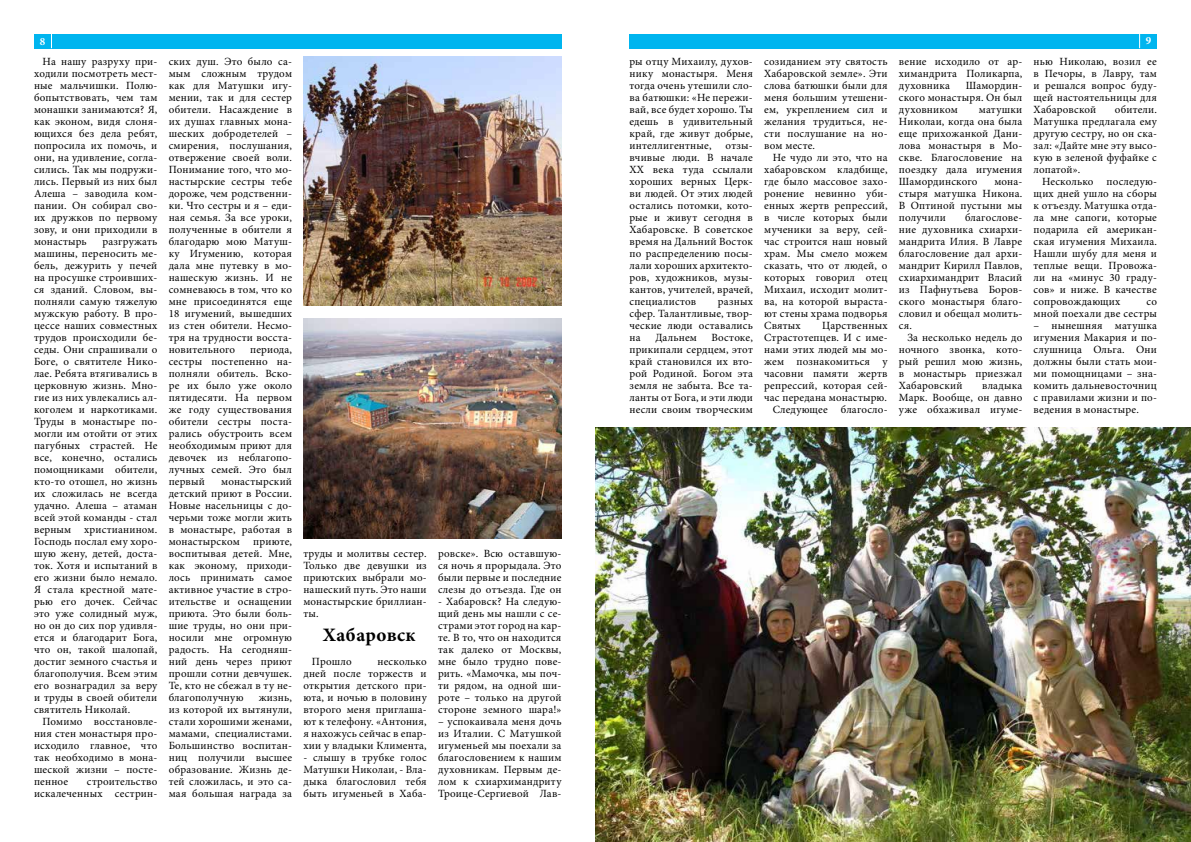
<style>
.page{position:relative;width:1191px;height:842px;background:#fff}
.page>*{position:absolute;margin:0;border:0;box-sizing:border-box;transform-origin:0 0}
.t1{font:700 19px "Minion Pro";letter-spacing:.025em;color:#000}
.t2{font:11px/12px "Minion Pro";letter-spacing:.015em;color:#000;text-align:justify}
.t3{font:700 11px "Minion Pro";color:#fff}
</style>
<div class="page">
<div style="left:34px;top:34px;width:527px;height:14px;background:#00b5ef"></div>
<div style="left:629px;top:34px;width:528px;height:14px;background:#00b5ef"></div>
<svg style="left:51px;top:34px;width:1px;height:14px"></svg>
<svg style="left:1139px;top:34px;width:1px;height:14px"></svg>
<img style="left:595px;top:428px;width:596px;height:414px">
<img style="left:303px;top:318px;width:258px;height:221px">
<img style="left:303px;top:57px;width:258px;height:248px">
<p class="t3" style="left:40px;top:34px;width:7px">8</p>
<p class="t3" style="left:1145px;top:33px;width:7px">9</p>
<p class="t2" style="left:34px;top:55px;width:125px;text-indent:9px">На нашу разруху при&shy;ходили посмотреть мест&shy;ные мальчишки. Полю&shy;бопытствовать, чем там монашки занимаются? Я, как эконом, видя слоня&shy;ющихся без дела ребят, попросила их помочь, и они, на удивление, согла&shy;сились. Так мы подружи&shy;лись. Первый из них был Алеша – заводила ком&shy;пании. Он собирал сво&shy;их дружков по первому зову, и они приходили в монастырь</p>
<p class="t2" style="left:169px;top:55px;width:125px">ских душ. Это было са&shy;мым сложным трудом как для Матушки игу&shy;мении, так и для сестер обители. Насаждение в их душах главных мона&shy;шеских добродетелей – смирения, послушания, отвержение своей воли.<br>Понимание того, что мо&shy;настырские сестры тебе дороже, чем родственни&shy;ки. Что сестры и я – еди&shy;ная семья. За все уроки, полученные в обители я благодарю мою Матуш&shy;ку Игумению, которая дала мне путевку в мо&shy;нашескую жизнь. И не сомневаюсь в том, что ко мне присоединятся еще 18 игумений, вышедших из стен обители. Несмо&shy;тря на трудности восста&shy;новительного</p>
<p class="t2" style="left:629px;top:55px;width:125px">ры отцу Михаилу, духов&shy;нику монастыря. Меня тогда очень утешили сло&shy;ва батюшки: «Не пережи&shy;вай, все будет хорошо. Ты едешь в удивительный край, где живут добрые, интеллигентные,</p>
<p class="t2" style="left:1033px;top:55px;width:125px">нью Николаю, возил ее в Печоры, в Лавру, там и решался вопрос буду&shy;щей настоятельницы для Хабаровской</p>
<p class="t2" style="left:899px;top:55px;width:125px">вение исходило от ар&shy;химандрита Поликарпа, духовника</p>
<p class="t2" style="left:764px;top:55px;width:125px">созиданием эту святость Хабаровской земле». Эти слова батюшки были для меня большим утешени&shy;ем, укреплением сил и желания трудиться, не&shy;сти послушание на но&shy;вом месте.</p>
<p class="t2" style="left:764px;top:151px;width:125px;text-indent:9px">Не чудо ли это, что на хабаровском кладбище, где было массовое захо&shy;ронение невинно уби&shy;енных жертв репрессий, в числе которых были мученики за веру, сей&shy;час строится наш новый храм. Мы смело можем сказать, что от людей, о которых говорил отец Михаил, исходит молит&shy;ва, на которой выраста&shy;ют стены храма подворья Святых</p>
<p class="t2" style="left:899px;top:79px;width:125px;text-indent:67px">Шамордин&shy;ского монастыря. Он был духовником</p>
<p class="t2" style="left:1033px;top:103px;width:125px;text-indent:81px">обители.<br>Матушка предлагала ему другую сестру, но он ска&shy;зал: «Дайте мне эту высо&shy;кую в зеленой фуфайке с лопатой».</p>
<p class="t2" style="left:1033px;top:175px;width:125px;text-indent:9px">Несколько последую&shy;щих дней ушло на сборы к отъезду. Матушка отда&shy;ла мне сапоги, которые подарила ей американ&shy;ская игумения Михаила.<br>Нашли шубу для меня и теплые вещи. Провожа&shy;ли на «минус 30 граду&shy;сов» и ниже. В качестве сопровождающих</p>
<p class="t2" style="left:899px;top:103px;width:125px;text-indent:80px">матушки Николаи, когда она была еще прихожанкой Дани&shy;лова монастыря в Мо&shy;скве. Благословение на поездку дала игумения Шамординского</p>
<p class="t2" style="left:629px;top:139px;width:125px;text-indent:96px">отзы&shy;вчивые люди. В начале ХХ века туда ссылали хороших верных Церк&shy;ви людей. От этих людей остались потомки, кото&shy;рые и живут сегодня в Хабаровске. В советское время на Дальний Восток по распределению посы&shy;лали хороших архитекто&shy;ров, художников, музы&shy;кантов, учителей, врачей, специалистов</p>
<p class="t2" style="left:899px;top:175px;width:125px;text-indent:95px">мона&shy;стыря матушка Никона.<br>В Оптиной пустыни мы получили</p>
<p class="t2" style="left:899px;top:211px;width:125px;text-indent:66px">благослове&shy;ние духовника схиархи&shy;мандрита Илия. В Лавре благословение дал архи&shy;мандрит Кирилл Павлов, схиархимандрит Власий из Пафнутьева Боров&shy;ского монастыря благо&shy;словил и обещал молить&shy;ся.</p>
<p class="t2" style="left:899px;top:331px;width:125px;text-indent:9px">За несколько недель до ночного звонка, кото&shy;рый решил мою жизнь, в монастырь приезжал Хабаровский</p>
<p class="t2" style="left:34px;top:235px;width:125px;text-indent:68px">разгружать машины, переносить ме&shy;бель, дежурить у печей на просушке строивших&shy;ся зданий. Словом, вы&shy;полняли самую тяжелую мужскую работу. В про&shy;цессе наших совместных трудов происходили бе&shy;седы. Они спрашивали о Боге, о святителе Нико&shy;лае. Ребята втягивались в церковную жизнь. Мно&shy;гие из них увлекались ал&shy;коголем и наркотиками.<br>Труды в монастыре по&shy;могли им отойти от этих пагубных страстей. Не все, конечно, остались помощниками обители, кто-то отошел, но жизнь их сложилась не всегда удачно. Алеша – атаман всей этой команды - стал верным христианином.<br>Господь послал ему хоро&shy;шую жену, детей, доста&shy;ток. Хотя и испытаний в его жизни было немало.<br>Я стала крестной мате&shy;рью его дочек. Сейчас это уже солидный муж, но он до сих пор удивля&shy;ется и благодарит Бога, что он, такой шалопай, достиг земного счастья и благополучия. Всем этим его вознаградил за веру и труды в своей обители святитель Николай.</p>
<p class="t2" style="left:34px;top:715px;width:125px;text-indent:9px">Помимо восстановле&shy;ния стен монастыря про&shy;исходило главное, что так необходимо в мона&shy;шеской жизни – посте&shy;пенное</p>
<p class="t2" style="left:629px;top:295px;width:125px;text-indent:88px">разных сфер. Талантливые, твор&shy;ческие люди оставались на</p>
<p class="t2" style="left:1033px;top:295px;width:125px;text-align:right">со<br>мной поехали две сестры</p>
<p class="t2" style="left:1033px;top:319px;width:125px">– нынешняя матушка игумения Макария и по&shy;слушница Ольга. Они должны были стать мои&shy;ми помощницами – зна&shy;комить дальневосточниц с правилами жизни и по&shy;ведения в монастыре.</p>
<p class="t2" style="left:764px;top:319px;width:125px;text-align:right">Царственных<br>Страстотепцев. И с име&shy;нами этих людей мы мо&shy;жем познакомиться у часовни памяти жертв репрессий, которая сей&shy;час передана монастырю.<br>Следующее благосло-</p>
<p class="t2" style="left:629px;top:331px;width:125px;text-indent:82px">Востоке, прикипали сердцем, этот край становился их вто&shy;рой Родиной. Богом эта земля не забыта. Все та&shy;ланты от Бога, и эти люди несли своим творческим</p>
<p class="t2" style="left:655px;top:331px;width:43px">Дальнем</p>
<p class="t2" style="left:169px;top:343px;width:125px;text-indent:81px">периода, сестры постепенно на&shy;полняли обитель. Вско&shy;ре их было уже около пятидесяти. На первом же году существования обители сестры поста&shy;рались обустроить всем необходимым приют для девочек из неблагопо&shy;лучных семей. Это был первый</p>
<p class="t2" style="left:899px;top:379px;width:125px;text-indent:83px">владыка Марк. Вообще, он давно уже обхаживал игуме-</p>
<p class="t2" style="left:169px;top:475px;width:125px;text-indent:53px">монастырский детский приют в России.<br>Новые насельницы с до&shy;черьми тоже могли жить в монастыре, работая в монастырском приюте, воспитывая детей. Мне, как эконому, приходи&shy;лось принимать самое активное участие в стро&shy;ительстве и оснащении приюта. Это были боль&shy;шие труды, но они при&shy;носили мне огромную радость. На сегодняш&shy;ний день через приют прошли сотни девчушек.<br>Те, кто не сбежал в ту не&shy;благополучную</p>
<p class="t2" style="left:438px;top:547px;width:125px">ровске». Всю оставшую&shy;ся ночь я прорыдала. Это были первые и последние слезы до отъезда. Где он</p>
<p class="t2" style="left:438px;top:595px;width:125px">- Хабаровск? На следую&shy;щий день мы нашли с се&shy;страми этот город на кар&shy;те. В то, что он находится так далеко от Москвы, мне было трудно пове&shy;рить. «Мамочка, мы поч&shy;ти рядом, на одной ши&shy;роте – только на другой стороне земного шара!»</p>
<p class="t2" style="left:438px;top:715px;width:125px">– успокаивала меня дочь из Италии. С Матушкой игуменьей мы поехали за благословением к нашим духовникам. Первым де&shy;лом к схиархимандриту Троице-Сергиевой Лав-</p>
<p class="t2" style="left:303px;top:547px;width:125px">труды и молитвы сестер.<br>Только две девушки из приютских выбрали мо&shy;нашеский путь. Это наши монастырские бриллиан&shy;ты.</p>
<h1 class="t1" style="left:323px;top:621px;width:94px">Хабаровск</h1>
<p class="t2" style="left:312px;top:655px;width:41px">Прошло</p>
<p class="t2" style="left:303px;top:655px;width:125px;text-indent:74px">несколько дней после торжеств и открытия детского при&shy;юта, и ночью в половину второго меня приглаша&shy;ют к телефону. «Антония, я нахожусь сейчас в епар&shy;хии у владыки Климента,</p>
<p class="t2" style="left:303px;top:751px;width:125px">- слышу в трубке голос Матушки Николаи, - Вла&shy;дыка благословил тебя быть игуменьей в Хаба-</p>
<p class="t2" style="left:169px;top:691px;width:125px;text-indent:90px">жизнь, из которой их вытянули, стали хорошими женами, мамами, специалистами.<br>Большинство воспитан&shy;ниц получили высшее образование. Жизнь де&shy;тей сложилась, и это са&shy;мая большая награда за</p>
<p class="t2" style="left:34px;top:775px;width:125px;text-align:right">строительство искалеченных сестрин-</p>
</div>
